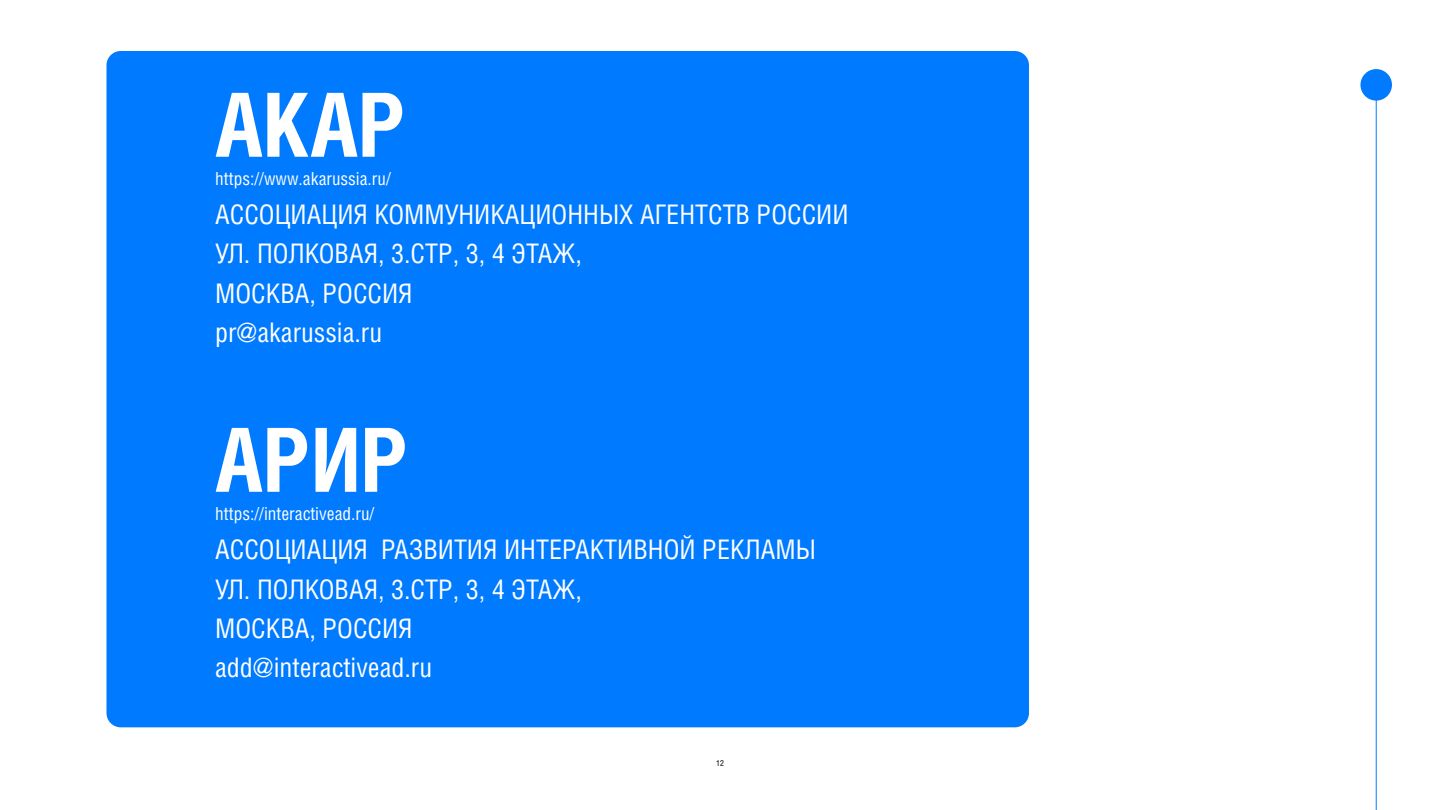
<style>
.page{position:relative;width:1440px;height:810px;background:#fff}
.page>*{position:absolute;margin:0;border:0;box-sizing:border-box;transform-origin:0 0}
.t1{font:700 88.5px "Helios Cond C";color:#fff}
.t2{font:27px/39.1px "Helios Cond C";color:#fff}
.t3{font:18px "Helios Cond C";color:#fff}
.t4{font:8.25px "Helios Cond C";color:#000}
</style>
<div class="page">
<hr style="left:1376px;top:87px;width:1px;height:723px;background:#007aff">
<div style="left:1360px;top:69px;width:32px;height:32px;background:#007aff;border-radius:50%"></div>
<div style="left:106px;top:51px;width:923px;height:676px;background:#007aff;border-radius:14px"></div>
<h1 class="t1" style="left:215px;top:72px;width:192px">АКАР</h1>
<p class="t3" style="left:215px;top:168px;width:177px">https://www.akarussia r u. /</p>
<p class="t2" style="left:215px;top:195px;width:635px">АССОЦИАЦИЯ КОММУНИКАЦИОННЫХ АГЕНТСТВ РОССИИ<br>УЛ. ПОЛКОВАЯ, 3.СТР, 3, 4 ЭТАЖ,<br>МОСКВА, РОССИЯ<br>pr@akarussia r u.</p>
<h1 class="t1" style="left:215px;top:407px;width:195px">АРИР</h1>
<p class="t3" style="left:215px;top:503px;width:161px">https://interactivead r u. /</p>
<p class="t2" style="left:381px;top:530px;width:436px">РАЗВИТИЯ ИНТЕРАКТИВНОЙ РЕКЛАМЫ</p>
<p class="t2" style="left:215px;top:530px;width:368px">АССОЦИАЦИЯ<br>УЛ. ПОЛКОВАЯ, 3.СТР, 3, 4 ЭТАЖ,<br>МОСКВА, РОССИЯ add@interactivead r u.</p>
<p class="t4" style="left:716px;top:758px;width:9px">12</p>
</div>
